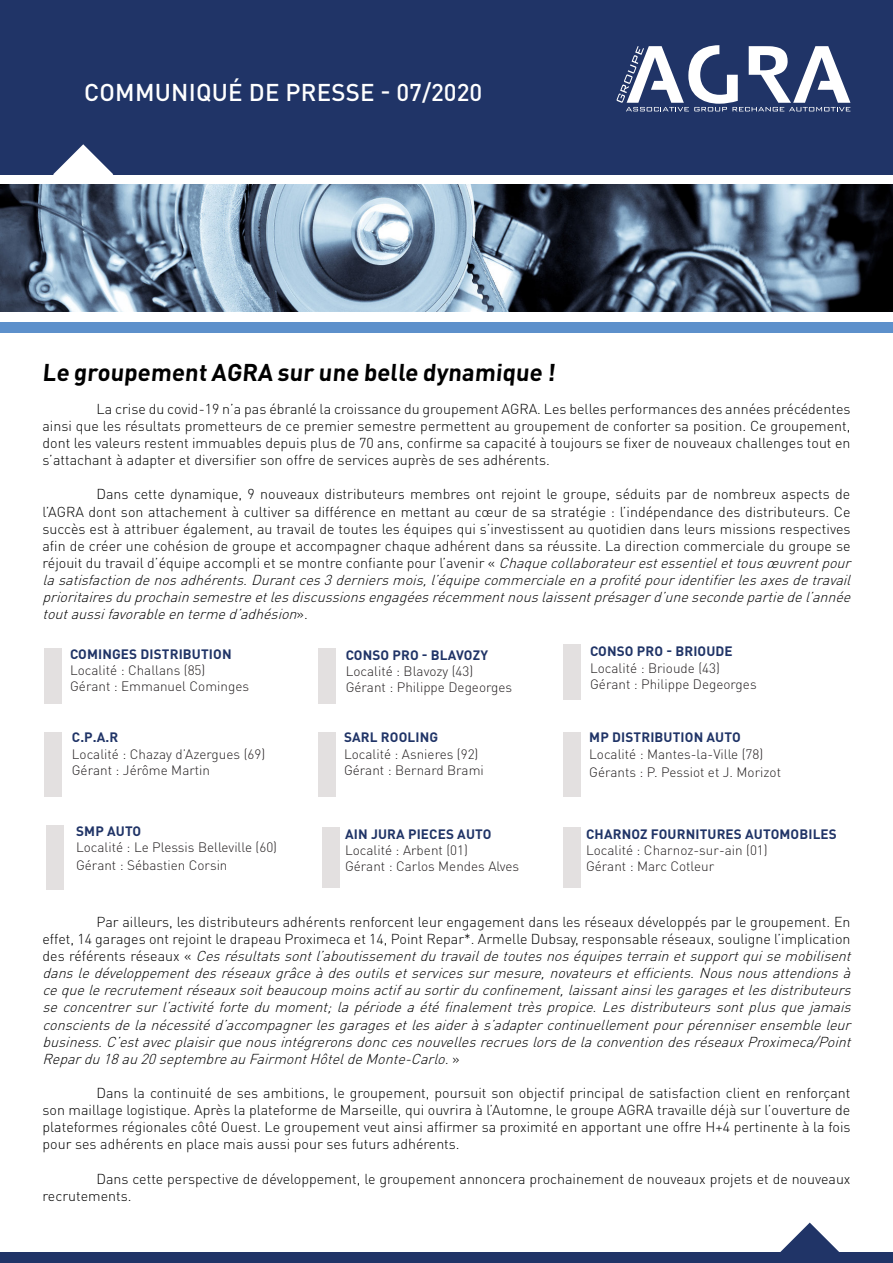
<style>
.page{position:relative;width:893px;height:1263px;background:#fff}
.page>*{position:absolute;margin:0;border:0;box-sizing:border-box;transform-origin:0 0}
.t1{font:700 24px "DIN Pro";color:#000}
.t2{font:500 24px "DIN Pro";letter-spacing:.01em;color:#fff}
.t3{font:300 14.25px/17.1px "DIN Pro";color:#000;text-align:justify}
.t4{font:italic 300 14.25px/17.1px "DIN Pro";color:#000}
.t5{font:300 13.5px "DIN Pro";color:#231f20}
.t6{font:700 13.5px/16.2px "DIN Pro";letter-spacing:.01em;color:#203467}
.s1{font-style:italic}
.s2{font-weight:300;color:#231f20}
.s3{font-style:normal}
</style>
<div class="page">
<div style="left:0;top:0;width:893px;height:174px;background:#203467"></div>
<svg style="left:53px;top:144px;width:60px;height:41px"></svg>
<div style="left:0;top:322px;width:893px;height:11px;background:#5d90cb"></div>
<div style="left:0;top:1253px;width:893px;height:10px;background:#203467"></div>
<svg style="left:780px;top:1222px;width:60px;height:31px"></svg>
<svg style="left:617px;top:45px;width:233px;height:66px"></svg>
<img style="left:0;top:185px;width:893px;height:127px">
<div style="left:45px;top:648px;width:17px;height:56px;background:#e3e0e0"></div>
<div style="left:323px;top:827px;width:17px;height:60px;background:#e3e0e0"></div>
<div style="left:45px;top:732px;width:17px;height:65px;background:#e3e0e0"></div>
<div style="left:564px;top:732px;width:17px;height:65px;background:#e3e0e0"></div>
<div style="left:46px;top:825px;width:17px;height:65px;background:#e3e0e0"></div>
<div style="left:318px;top:732px;width:17px;height:65px;background:#e3e0e0"></div>
<div style="left:564px;top:645px;width:17px;height:55px;background:#e3e0e0"></div>
<div style="left:318px;top:648px;width:17px;height:56px;background:#e3e0e0"></div>
<div style="left:564px;top:827px;width:17px;height:60px;background:#e3e0e0"></div>
<p class="t2" style="left:84px;top:76px;width:399px">COMMUNIQUÉ DE PRESSE - 07/2020</p>
<p class="t1" style="left:42px;top:356px;width:517px">Le groupement AGRA sur une belle dynamique !</p>
<p class="t3" style="left:43px;top:400px;width:809px;text-indent:54px">La crise du covid-19 n’a pas ébranlé la croissance du groupement AGRA. Les belles performances des années précédentes ainsi que les résultats prometteurs de ce premier semestre permettent au groupement de conforter sa position. Ce groupement, dont les valeurs restent immuables depuis plus de 70 ans, confirme sa capacité à toujours se fixer de nouveaux challenges tout en s’attachant à adapter et diversifier son offre de services auprès de ses adhérents.</p>
<p class="t3" style="left:43px;top:485px;width:814px;text-align:left;text-indent:54px">Dans cette dynamique, 9 nouveaux distributeurs membres ont rejoint le groupe, séduits par de nombreux aspects de l’AGRA dont son attachement à cultiver sa différence en mettant au cœur de sa stratégie : l’indépendance des distributeurs. Ce succès est à attribuer également, au travail de toutes les équipes qui s’investissent au quotidien dans leurs missions respectives afin de créer une cohésion de groupe et accompagner chaque adhérent dans sa réussite. La direction commerciale du groupe se réjouit du travail d’équipe accompli et se montre confiante pour l’avenir « <span class="s1">Chaquecollaborateurestessentielettousœuvrentpour lasatisfactiondenosadhérents.Durantces3derniersmois,l’équipecommercialeenaprofitépouridentifierlesaxesdetravail prioritairesduprochainsemestreetlesdiscussionsengagéesrécemmentnouslaissentprésagerd’unesecondepartiedel’année toutaussifavorableentermed’adhésion</span>» .</p>
<p class="t6" style="left:70px;top:645px;width:163px">COMINGES DISTRIBUTION</p>
<p class="t5" style="left:70px;top:661px;width:137px">Localité : Challans (85)</p>
<p class="t5" style="left:70px;top:677px;width:180px">Gérant : Emmanuel Cominges</p>
<p class="t6" style="left:72px;top:729px;width:48px">C.P.A.R</p>
<p class="t5" style="left:72px;top:744px;width:195px">Localité : Chazay d’Azergues (69)</p>
<p class="t5" style="left:72px;top:761px;width:140px">Gérant : Jérôme Martin</p>
<p class="t6" style="left:76px;top:822px;width:67px">SMP AUTO</p>
<p class="t5" style="left:76px;top:838px;width:202px">Localité : Le Plessis Belleville (60)</p>
<p class="t5" style="left:76px;top:856px;width:153px">Gérant : Sébastien Corsin</p>
<p class="t6" style="left:346px;top:646px;width:144px">CONSO PRO - BLAVOZY</p>
<p class="t5" style="left:346px;top:662px;width:129px">Localité : Blavozy (43)</p>
<p class="t5" style="left:346px;top:678px;width:168px">Gérant : Philippe Degeorges</p>
<p class="t6" style="left:344px;top:729px;width:95px">SARL ROOLING</p>
<p class="t5" style="left:344px;top:744px;width:136px">Localité : Asnieres (92)</p>
<p class="t5" style="left:344px;top:761px;width:141px">Gérant : Bernard Brami</p>
<p class="t6" style="left:345px;top:825px;width:148px">AIN JURA PIECES AUTO</p>
<p class="t5" style="left:345px;top:841px;width:124px">Localité : Arbent (01)</p>
<p class="t5" style="left:345px;top:857px;width:176px">Gérant : Carlos Mendes Alves</p>
<p class="t6" style="left:590px;top:643px;width:144px">CONSO PRO - BRIOUDE</p>
<p class="t5" style="left:590px;top:658px;width:131px">Localité : Brioude (43)</p>
<p class="t5" style="left:590px;top:675px;width:168px">Gérant : Philippe Degeorges</p>
<p class="t6" style="left:589px;top:729px;width:153px">MP DISTRIBUTION AUTO</p>
<p class="t5" style="left:589px;top:744px;width:176px">Localité : Mantes-la-Ville (78)</p>
<p class="t5" style="left:589px;top:762px;width:193px">Gérants : P. Pessiot et J. Morizot</p>
<p class="t6" style="left:586px;top:825px;width:252px">CHARNOZ FOURNITURES AUTOMOBILES<br><span class="s2">Localité : Charnoz-sur-ain (01)</span></p>
<p class="t5" style="left:586px;top:857px;width:130px">Gérant : Marc Cotleur</p>
<p class="t4" style="left:43px;top:913px;width:814px;text-indent:54px"><span class="s3">Par ailleurs, les distributeurs adhérents renforcent leur engagement dans les réseaux développés par le groupement. En effet, 14 garages ont rejoint le drapeau Proximeca et 14, Point Repar*. Armelle Dubsay, responsable réseaux, souligne l’implication d e s r é f é r e n t s r é s e a u x «</span> Cesrésultatssontl’aboutissementdutravaildetoutesnoséquipesterrainetsupportquisemobilisent dansledéveloppementdesréseauxgrâceàdesoutilsetservicessurmesure,novateursetefficients.Nousnousattendionsà cequelerecrutementréseauxsoitbeaucoupmoinsactifausortirduconfinement,laissantainsilesgaragesetlesdistributeurs seconcentrersurl’activitéfortedumoment;lapériodeaétéfinalementtrèspropice.Lesdistributeurssontplusquejamais conscientsdelanécessitéd’accompagnerlesgaragesetlesaideràs’adaptercontinuellementpourpérenniserensembleleur business.C’estavecplaisirquenousintégreronsdonccesnouvellesrecrueslorsdelaconventiondesréseauxProximeca/Point Repardu18au20septembreauFairmontHôteldeMonte-Carlo.<span class="s3">»</span></p>
<p class="t3" style="left:43px;top:1084px;width:809px;text-indent:54px">Dans la continuité de ses ambitions, le groupement, poursuit son objectif principal de satisfaction client en renforçant son maillage logistique. Après la plateforme de Marseille, qui ouvrira à l’Automne, le groupe AGRA travaille déjà sur l’ouverture de plateformes régionales côté Ouest. Le groupement veut ainsi affirmer sa proximité en apportant une offre H+4 pertinente à la fois pour ses adhérents en place mais aussi pour ses futurs adhérents.</p>
<p class="t3" style="left:43px;top:1169px;width:809px;text-indent:54px">Dans cette perspective de développement, le groupement annoncera prochainement de nouveaux projets et de nouveaux recrutements.</p>
</div>
